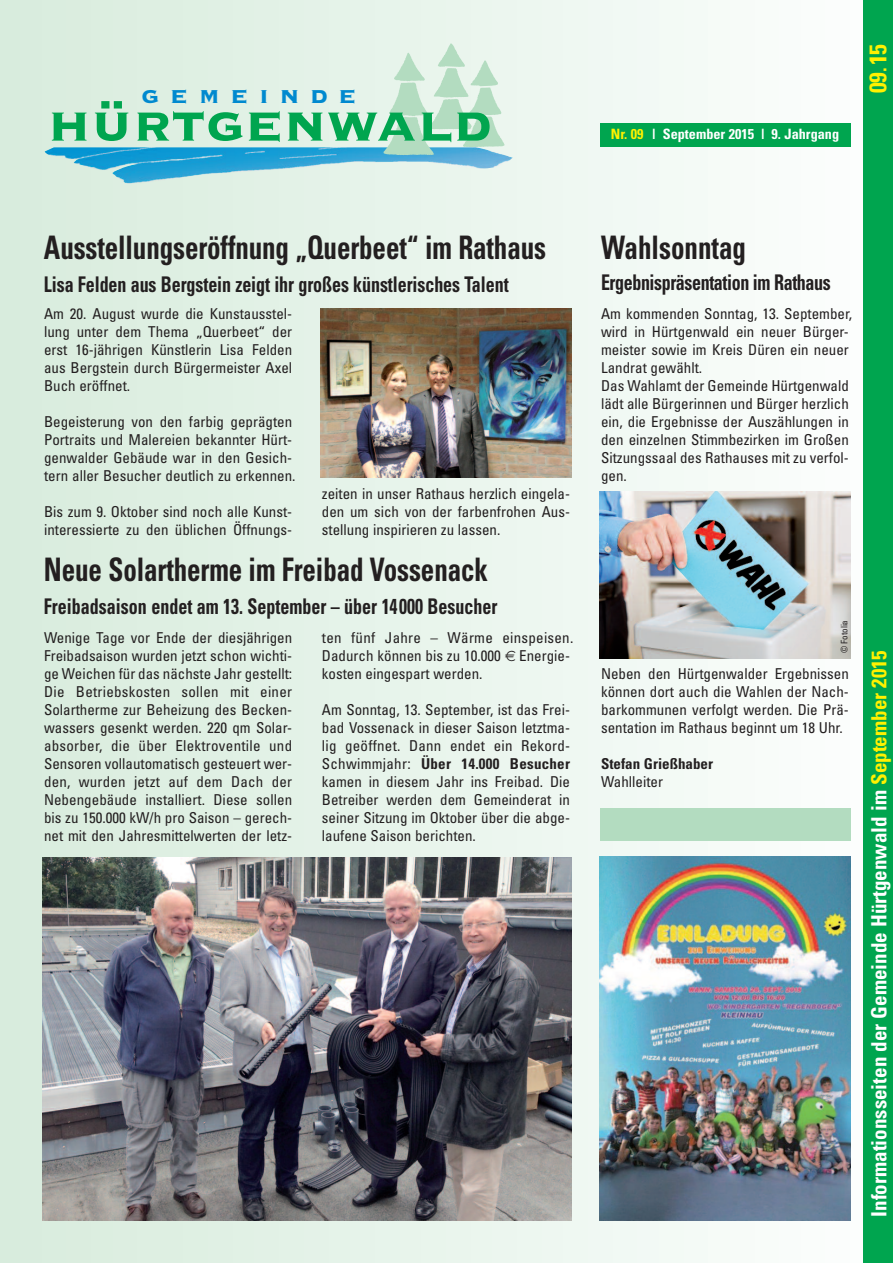
<style>
.page{position:relative;width:893px;height:1263px;background:#fff}
.page>*{position:absolute;margin:0;border:0;box-sizing:border-box;transform-origin:0 0}
.t1{font:63.75px "Copperplate Thirty Three BC";color:#00a54f}
.t2{font:700 condensed 32.4px "Univers";letter-spacing:-.005em;color:#231f20;scale:.83 1}
.t3{font:29.25px "Copperplate Thirty Three BC";letter-spacing:.365em;color:#0089cf}
.t4{font:700 condensed 24px "Univers";color:#fff101}
.t5{font:700 condensed 21.6px "Univers";letter-spacing:-.005em;color:#231f20;scale:.83 1}
.t6{font:700 condensed 21px "Univers";color:#fff}
.t7{font:condensed 15px/18px "Univers";color:#231f20;text-align:justify}
.t8{font:700 condensed 15px "Univers";color:#231f20}
.t9{font:700 condensed 14.25px "Univers";color:#fff}
.t10{font:condensed 9px "Univers";color:#231f20}
.s1{color:#fff101}
.s2{font-size:21px}
.s3{font-weight:700}
</style>
<div class="page">
<div style="left:0;top:0;width:893px;height:1263px;background:linear-gradient(to right,#d7ebdc,#fbfdfc)"></div>
<div style="left:863px;top:0;width:30px;height:1263px;background:#00a54f"></div>
<img style="left:45px;top:147px;width:468px;height:37px">
<img style="left:383px;top:43px;width:122px;height:113px">
<div style="left:600px;top:123px;width:250px;height:23px;background:#00a54f"></div>
<img style="left:321px;top:309px;width:251px;height:169px">
<img style="left:43px;top:857px;width:529px;height:363px">
<img style="left:600px;top:491px;width:250px;height:167px">
<img style="left:600px;top:856px;width:250px;height:364px">
<div style="left:600px;top:808px;width:250px;height:32px;background:#b3dcc0"></div>
<svg style="left:505px;top:651px;width:10px;height:10px"></svg>
<h3 class="t3" style="left:142px;top:75px;width:216px">gemeinde</h3>
<h1 class="t1" style="left:48px;top:81px;width:446px">hürtgenwald</h1>
<p class="t9" style="left:611px;top:129px;width:230px"><span class="s1">Nr. 09</span> | September 2015 | 9. Jahrgang</p>
<h3 class="t4" style="left:869px;top:93px;width:51px;rotate:-90deg">09<span class="s2">.</span>15</h3>
<h2 class="t2" style="left:44px;top:235px;width:606px">Ausstellungseröffnung „Querbeet“ im Rathaus</h2>
<h3 class="t5" style="left:44px;top:276px;width:561px">Lisa Felden aus Bergstein zeigt ihr großes künstlerisches Talent</h3>
<p class="t7" style="left:44px;top:306px;width:250px">Am 20. August wurde die Kunstausstel&shy;lung unter dem Thema „Querbeet“ der erst 16-jährigen Künstlerin Lisa Felden aus Bergstein durch Bürgermeister Axel Buch eröffnet.</p>
<p class="t7" style="left:44px;top:414px;width:253px;text-align:left">Begeisterung von den farbig geprägten Portraits und Malereien bekannter Hürt&shy;genwalder Gebäude war in den Gesich&shy;tern aller Besucher deutlich zu erkennen.</p>
<p class="t7" style="left:44px;top:504px;width:250px">Bis zum 9. Oktober sind noch alle Kunst&shy;interessierte zu den üblichen Öffnungs-</p>
<p class="t7" style="left:322px;top:486px;width:250px">zeiten in unser Rathaus herzlich eingela&shy;den um sich von der farbenfrohen Aus&shy;stellung inspirieren zu lassen.</p>
<h2 class="t2" style="left:44px;top:558px;width:536px">Neue Solartherme im Freibad Vossenack</h2>
<h3 class="t5" style="left:44px;top:598px;width:548px">Freibadsaison endet am 13. September – über 14000 Besucher</h3>
<p class="t7" style="left:44px;top:630px;width:250px">Wenige Tage vor Ende der diesjährigen Freibadsaison wurden jetzt schon wichti&shy;ge Weichen für das nächste Jahr gestellt:<br>Die Betriebskosten sollen mit einer Solartherme zur Beheizung des Becken&shy;wassers gesenkt werden. 220 qm Solar&shy;absorber, die über Elektroventile und Sensoren vollautomatisch gesteuert wer&shy;den, wurden jetzt auf dem Dach der Nebengebäude installiert. Diese sollen bis zu 150.000 kW/h pro Saison – gerech&shy;net mit den Jahresmittelwerten der letz-</p>
<p class="t7" style="left:322px;top:630px;width:253px;text-align:left">ten fünf Jahre – Wärme einspeisen.<br>Dadurch können bis zu 10.000 Energie&shy;kosten eingespart werden.</p>
<p class="t7" style="left:322px;top:702px;width:250px">Am Sonntag, 13. September, ist das Frei&shy;bad Vossenack in dieser Saison letztma&shy;lig geöffnet. Dann endet ein Rekord-Schwimmjahr: <span class="s3">Über 14.000 Besucher </span>kamen in diesem Jahr ins Freibad. Die Betreiber werden dem Gemeinderat in seiner Sitzung im Oktober über die abge&shy;laufene Saison berichten.</p>
<h2 class="t2" style="left:601px;top:235px;width:176px">Wahlsonntag</h2>
<h3 class="t5" style="left:601px;top:274px;width:278px">Ergebnispräsentation im Rathaus</h3>
<p class="t7" style="left:601px;top:306px;width:253px;text-align:left">Am kommenden Sonntag, 13. September, wird in Hürtgenwald ein neuer Bürger&shy;meister sowie im Kreis Düren ein neuer Landrat gewählt.<br>Das Wahlamt der Gemeinde Hürtgenwald lädt alle Bürgerinnen und Bürger herzlich ein, die Ergebnisse der Auszählungen in den einzelnen Stimmbezirken im Großen Sitzungssaal des Rathauses mit zu verfol&shy;gen.</p>
<p class="t10" style="left:841px;top:653px;width:35px;rotate:-90deg">© Fotolia</p>
<p class="t7" style="left:601px;top:666px;width:249px">Neben den Hürtgenwalder Ergebnissen können dort auch die Wahlen der Nach&shy;barkommunen verfolgt werden. Die Prä&shy;sentation im Rathaus beginnt um 18 Uhr.</p>
<p class="t8" style="left:601px;top:758px;width:113px">Stefan Grießhaber</p>
<p class="t7" style="left:601px;top:774px;width:64px">Wahlleiter</p>
<h3 class="t6" style="left:871px;top:1217px;width:568px;rotate:-90deg">Informationsseiten der Gemeinde Hürtgenwald im <span class="s1">September 2015</span></h3>
</div>
